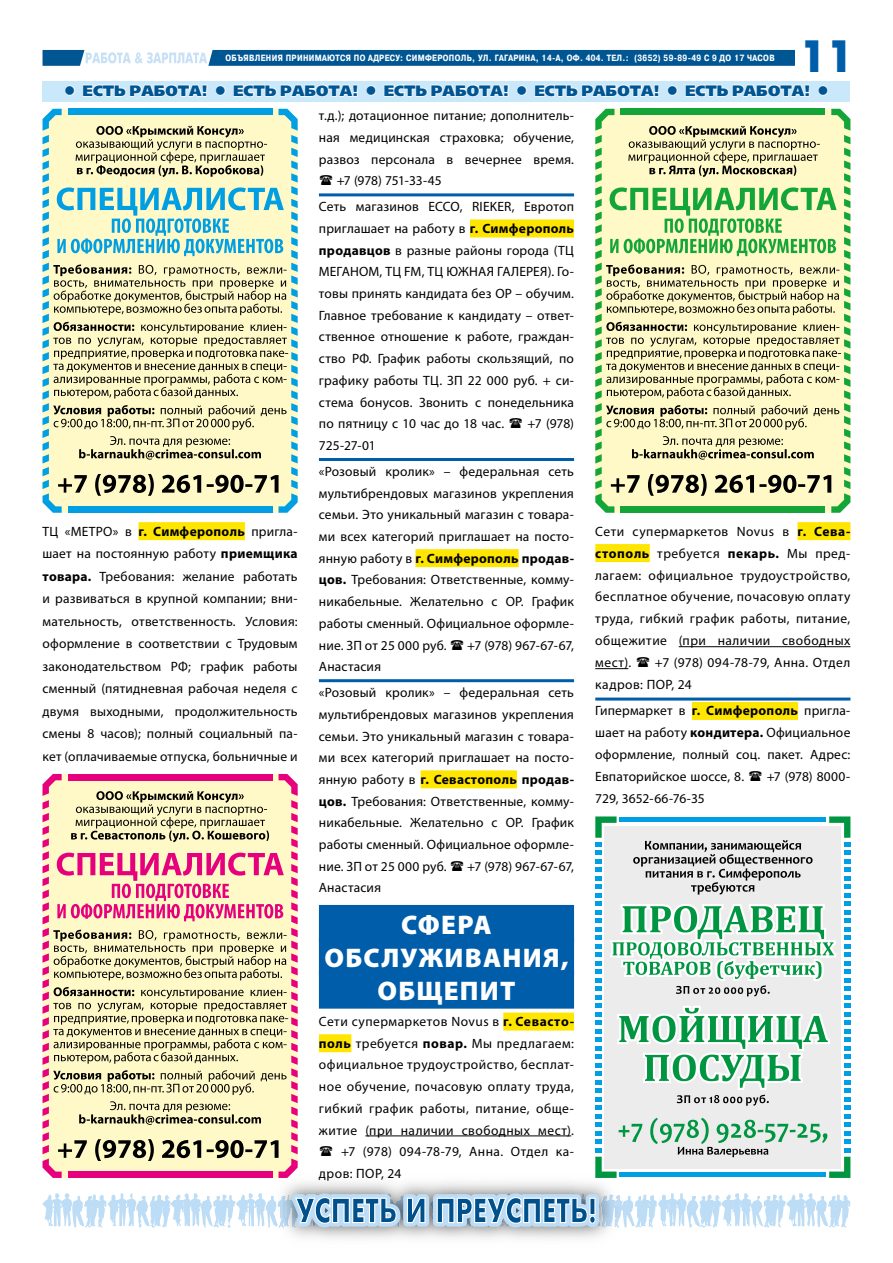
<style>
.page{position:relative;width:893px;height:1263px;background:#fff}
.page>*{position:absolute;margin:0;border:0;box-sizing:border-box;transform-origin:0 0}
.t1{font:45px "Futuris Extra CTT";color:#005da9}
.t2{font:900 27px/33.2px "Myriad Pro";letter-spacing:.045em;color:#fff;text-align:center}
.t3{font:15px "Free Set Extra CTT";color:#005693}
.t4{font:13.5px/21.8px "Myriad Pro";letter-spacing:.02em;color:#000;text-align:justify}
.t5{font:13.5px "Myriad Pro";letter-spacing:-.015em;color:#000}
.t6{font:13.5px "Myriad Pro";color:#000}
.t7{font:13.5px "Myriad Pro";letter-spacing:-.01em;color:#000}
.t8{font:700 9px "Pragmatica Cond C";letter-spacing:.04em;color:#fff}
.s1{font-weight:700}
</style>
<div class="page">
<svg style="left:42px;top:1193px;width:808px;height:34px"></svg>
<svg style="left:43px;top:50px;width:751px;height:16px;background:#2a72a5"></svg>
<div style="left:138px;top:522px;width:107px;height:18px;background:#ffe600"></div>
<hr style="left:319px;top:193px;width:255px;height:3px;background:#005da9">
<div style="left:470px;top:219px;width:104px;height:18px;background:#ffe600"></div>
<hr style="left:319px;top:458px;width:255px;height:3px;background:#005da9">
<div style="left:415px;top:549px;width:104px;height:18px;background:#ffe600"></div>
<hr style="left:319px;top:679px;width:255px;height:3px;background:#005da9">
<div style="left:421px;top:770px;width:96px;height:18px;background:#ffe600"></div>
<div style="left:319px;top:905px;width:255px;height:37px;background:#005da9"></div>
<div style="left:319px;top:938px;width:255px;height:37px;background:#005da9"></div>
<div style="left:319px;top:971px;width:255px;height:38px;background:#005da9"></div>
<div style="left:503px;top:1012px;width:71px;height:18px;background:#ffe600"></div>
<div style="left:319px;top:1034px;width:32px;height:18px;background:#ffe600"></div>
<hr style="left:365px;top:1135px;width:206px;height:1px;background:#000">
<div style="left:797px;top:522px;width:53px;height:18px;background:#ffe600"></div>
<div style="left:595px;top:544px;width:55px;height:18px;background:#ffe600"></div>
<hr style="left:679px;top:646px;width:171px;height:1px;background:#000">
<hr style="left:595px;top:668px;width:33px;height:1px;background:#000">
<hr style="left:595px;top:697px;width:255px;height:3px;background:#005da9">
<div style="left:692px;top:702px;width:106px;height:18px;background:#ffe600"></div>
<div style="left:43px;top:81px;width:807px;height:21px;background:#c9e9fb"></div>
<svg style="left:65px;top:85px;width:10px;height:11px"></svg>
<svg style="left:82px;top:84px;width:126px;height:13px"></svg>
<svg style="left:215px;top:84px;width:143px;height:13px"></svg>
<svg style="left:366px;top:85px;width:11px;height:11px"></svg>
<svg style="left:383px;top:84px;width:126px;height:13px"></svg>
<svg style="left:516px;top:85px;width:11px;height:11px"></svg>
<svg style="left:534px;top:84px;width:126px;height:13px"></svg>
<svg style="left:667px;top:85px;width:11px;height:11px"></svg>
<svg style="left:685px;top:84px;width:125px;height:13px"></svg>
<svg style="left:818px;top:85px;width:10px;height:11px"></svg>
<svg style="left:595px;top:816px;width:255px;height:362px"></svg>
<div style="left:605px;top:826px;width:236px;height:342px;background:#ececec"></div>
<div style="left:620px;top:817px;width:206px;height:5px;background:#009fe3"></div>
<div style="left:620px;top:1172px;width:206px;height:5px;background:#009fe3"></div>
<svg style="left:595px;top:840px;width:255px;height:317px"></svg>
<svg style="left:43px;top:774px;width:255px;height:404px;background:#e1c1a9"></svg>
<svg style="left:43px;top:109px;width:255px;height:404px;background:#c6d4b5"></svg>
<svg style="left:595px;top:109px;width:255px;height:404px;background:#c9d5a2"></svg>
<p class="t8" style="left:225px;top:53px;width:551px">объявления принимаются по адресу: симферополь, ул. гагарина, 14-а, оф. 404. тел.: (3652) 59-89-49 с 9 до 17 часов</p>
<h1 class="t1" style="left:799px;top:31px;width:55px">11</h1>
<p class="t3" style="left:64px;top:82px;width:30px">● ест</p>
<p class="t3" style="left:114px;top:82px;width:65px">ь работа</p>
<p class="t3" style="left:202px;top:82px;width:43px">! ● ест</p>
<p class="t3" style="left:265px;top:82px;width:65px">ь работа</p>
<p class="t3" style="left:352px;top:82px;width:43px">! ● ест</p>
<p class="t3" style="left:415px;top:82px;width:65px">ь работа</p>
<p class="t3" style="left:503px;top:82px;width:43px">! ● ест</p>
<p class="t3" style="left:566px;top:82px;width:65px">ь работа</p>
<p class="t3" style="left:653px;top:82px;width:43px">! ● ест</p>
<p class="t3" style="left:717px;top:82px;width:65px">ь работа</p>
<p class="t3" style="left:804px;top:82px;width:26px">! ●</p>
<p class="t4" style="left:43px;top:520px;width:257px;line-height:22.5px">ТЦ «МЕТРО» в <span class="s1">г. Симферополь</span> пригла&shy;шает на постоянную работу <span class="s1">приемщика товара.</span> Требования: желание работать и развиваться в крупной компании; вни&shy;мательность, ответственность. Условия: оформление в соответствии с Трудовым законодательством РФ; график работы сменный (пятидневная рабочая неделя с двумя выходными, продолжительность смены 8 часов); полный социальный па&shy;кет (оплачиваемые отпуска, больничные и</p>
<p class="t4" style="left:319px;top:105px;width:257px">т.д.); дотационное питание; дополнитель-</p>
<p class="t4" style="left:319px;top:126px;width:257px">ная медицинская страховка; обучение,</p>
<p class="t4" style="left:319px;top:148px;width:257px">развоз персонала в вечернее время.</p>
<p class="t7" style="left:337px;top:172px;width:106px">+7 (978) 751-33-45</p>
<p class="t4" style="left:319px;top:196px;width:257px">Сеть магазинов ECCO, RIEKER, Евротоп приглашает на работу в <span class="s1">г. Симферополь продавцов</span> в разные районы города (ТЦ МЕГАНОМ, ТЦ FM, ТЦ ЮЖНАЯ ГАЛЕРЕЯ). Го&shy;товы принять кандидата без ОР – обучим.<br>Главное требование к кандидату – ответ&shy;ственное отношение к работе, граждан&shy;ство РФ. График работы скользящий, по графику работы ТЦ. ЗП 22 000 руб. + си&shy;стема бонусов. Звонить с понедельника по пятницу с 10 час до 18 час.</p>
<p class="t4" style="left:527px;top:413px;width:48px">+7 (978)</p>
<p class="t4" style="left:319px;top:432px;width:257px;line-height:26px">725-27-01<br>«Розовый кролик» – федеральная сеть</p>
<p class="t4" style="left:319px;top:482px;width:257px">мультибрендовых магазинов укрепления семьи. Это уникальный магазин с товара&shy;ми всех категорий приглашает на посто&shy;янную работу в <span class="s1">г. Симферополь продав&shy;цов.</span> Требования: Ответственные, комму&shy;никабельные. Желательно с ОР. График работы сменный. Официальное оформле&shy;ние. ЗП от 25 000 руб.</p>
<p class="t5" style="left:467px;top:637px;width:108px">+7 (978) 967-67-67,</p>
<p class="t4" style="left:319px;top:653px;width:257px;line-height:26px">Анастасия<br>«Розовый кролик» – федеральная сеть</p>
<p class="t4" style="left:319px;top:703px;width:257px">мультибрендовых магазинов укрепления семьи. Это уникальный магазин с товара&shy;ми всех категорий приглашает на посто&shy;янную работу в <span class="s1">г. Севастополь продав&shy;цов.</span> Требования: Ответственные, комму&shy;никабельные. Желательно с ОР. График работы сменный. Официальное оформле&shy;ние. ЗП от 25 000 руб.</p>
<p class="t5" style="left:467px;top:858px;width:108px">+7 (978) 967-67-67,</p>
<p class="t4" style="left:319px;top:877px;width:64px">Анастасия</p>
<h2 class="t2" style="left:324px;top:908px;width:246px">Сфера обслуживания, общепит</h2>
<p class="t4" style="left:319px;top:1010px;width:257px">Сети супермаркетов Novus в <span class="s1">г. Севасто-</span></p>
<p class="t4" style="left:319px;top:1032px;width:257px"><span class="s1">поль</span> требуется <span class="s1">повар.</span> Мы предлагаем:</p>
<p class="t4" style="left:319px;top:1054px;width:257px">официальное трудоустройство, бесплат-</p>
<p class="t4" style="left:319px;top:1075px;width:257px">ное обучение, почасовую оплату труда,</p>
<p class="t4" style="left:319px;top:1097px;width:257px">гибкий график работы, питание, обще-</p>
<p class="t4" style="left:319px;top:1119px;width:257px">житие (при наличии свободных мест).</p>
<p class="t4" style="left:341px;top:1141px;width:235px">+7 (978) 094-78-79, Анна. Отдел ка-</p>
<p class="t4" style="left:319px;top:1162px;width:84px">дров: ПОР, 24</p>
<p class="t4" style="left:595px;top:520px;width:257px">Сети супермаркетов Novus в <span class="s1">г. Сева&shy;стополь</span> требуется <span class="s1">пекарь.</span> Мы пред&shy;лагаем: официальное трудоустройство, бесплатное обучение, почасовую оплату труда, гибкий график работы, питание, общежитие (при наличии свободных мест).</p>
<p class="t4" style="left:595px;top:652px;width:257px;text-indent:60px">+7 (978) 094-78-79, Анна. Отдел кадров: ПОР, 24</p>
<p class="t4" style="left:595px;top:700px;width:257px">Гипермаркет в <span class="s1">г. Симферополь</span> пригла&shy;шает на работу <span class="s1">кондитера.</span> Официальное оформление, полный соц. пакет. Адрес:<br>Евпаторийское шоссе, 8.</p>
<p class="t4" style="left:767px;top:766px;width:85px">+7 (978) 8000-</p>
<p class="t6" style="left:595px;top:790px;width:111px">729, 3652-66-76-35</p>
</div>
